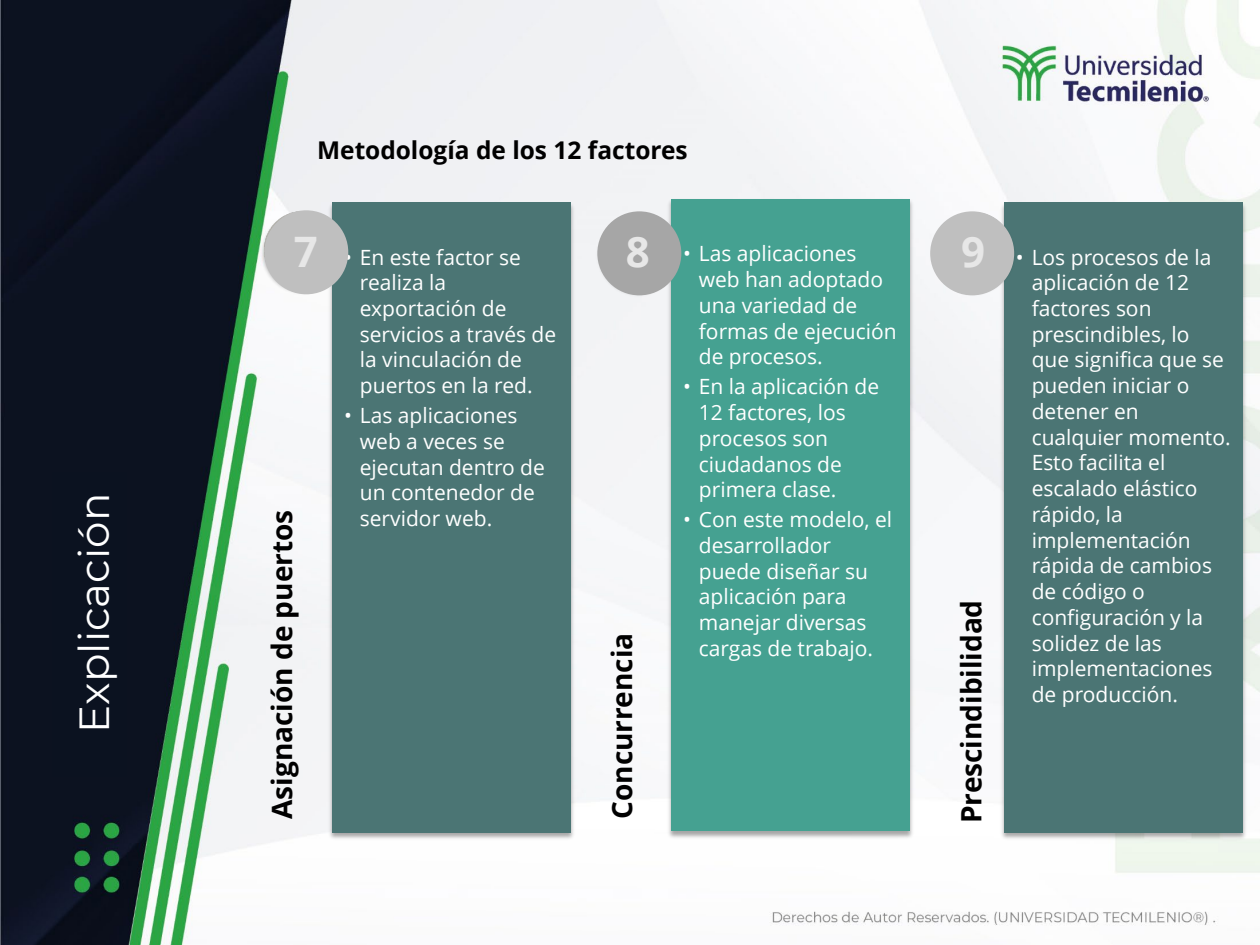
<style>
.page{position:relative;width:1260px;height:945px;background:#fff}
.page>*{position:absolute;margin:0;border:0;box-sizing:border-box;transform-origin:0 0}
.t1{font:42px "Montserrat";color:#fff}
.t2{font:700 42px "Open Sans";color:#e7e7e7}
.t3{font:700 28px "Open Sans";color:#000}
.t4{font:700 24.5px "Open Sans";color:#000}
.t5{font:21px/25.7px "Open Sans";color:#fff}
</style>
<div class="page">
<img style="left:0;top:0;width:1260px;height:945px">
<div style="left:52px;top:472px;width:75px;height:305px;background:#0b1220"></div>
<img style="left:327px;top:200px;width:250px;height:642px">
<img style="left:324px;top:232px;width:258px;height:323px">
<div style="left:332px;top:203px;width:239px;height:630px;background:#4b7574"></div>
<img style="left:249px;top:199px;width:107px;height:108px">
<img style="left:254px;top:202px;width:96px;height:96px">
<img style="left:666px;top:197px;width:250px;height:643px">
<img style="left:663px;top:229px;width:259px;height:456px">
<div style="left:671px;top:200px;width:239px;height:631px;background:#45a191"></div>
<div style="left:584px;top:201px;width:87px;height:108px;background:#f2f3f5"></div>
<img style="left:590px;top:204px;width:92px;height:96px">
<img style="left:999px;top:200px;width:250px;height:642px">
<img style="left:996px;top:232px;width:260px;height:499px">
<div style="left:1004px;top:203px;width:239px;height:630px;background:#4b7574"></div>
<img style="left:920px;top:200px;width:107px;height:107px">
<img style="left:925px;top:203px;width:96px;height:96px">
<div style="left:264px;top:210px;width:84px;height:84px;background:#bfbfbf;border-radius:50%"></div>
<div style="left:597px;top:211px;width:84px;height:84px;background:#a6a6a6;border-radius:50%"></div>
<div style="left:930px;top:211px;width:84px;height:84px;background:#bfbfbf;border-radius:50%"></div>
<h1 class="t1" style="left:65px;top:733px;width:241px;rotate:-90deg">Explicación</h1>
<p class="t4" style="left:317px;top:133px;width:372px">Metodología de los 12 factores</p>
<p class="t2" style="left:294px;top:223px;width:25px">7</p>
<p class="t2" style="left:626px;top:223px;width:25px">8</p>
<p class="t2" style="left:961px;top:223px;width:25px">9</p>
<p class="t5" style="left:699px;top:240px;width:199px;text-indent:-16px">• Las aplicaciones web han adoptado una variedad de formas de ejecución de procesos.</p>
<p class="t5" style="left:699px;top:373px;width:182px;text-indent:-16px">• En la aplicación de<br>12 factores, los procesos son ciudadanos de primera clase.</p>
<p class="t5" style="left:699px;top:506px;width:195px;text-indent:-16px">• Con este modelo, el desarrollador puede diseñar su aplicación para manejar diversas cargas de trabajo.</p>
<p class="t5" style="left:360px;top:244px;width:198px;text-indent:-16px">• En este factor se realiza la exportación de servicios a través de la vinculación de puertos en la red.</p>
<p class="t5" style="left:360px;top:402px;width:187px;text-indent:-16px">• Las aplicaciones web a veces se ejecutan dentro de un contenedor de servidor web.</p>
<p class="t3" style="left:262px;top:819px;width:311px;rotate:-90deg">Asignación de puertos</p>
<p class="t3" style="left:952px;top:823px;width:225px;rotate:-90deg">Prescindibilidad</p>
<p class="t3" style="left:602px;top:819px;width:187px;rotate:-90deg">Concurrencia</p>
<p class="t5" style="left:1032px;top:244px;width:200px;text-indent:-16px">• Los procesos de la aplicación de 12 factores son prescindibles, lo que significa que se pueden iniciar o detener en cualquier momento.<br>Esto facilita el escalado elástico rápido, la implementación rápida de cambios de código o configuración y la solidez de las implementaciones de producción.</p>
</div>
